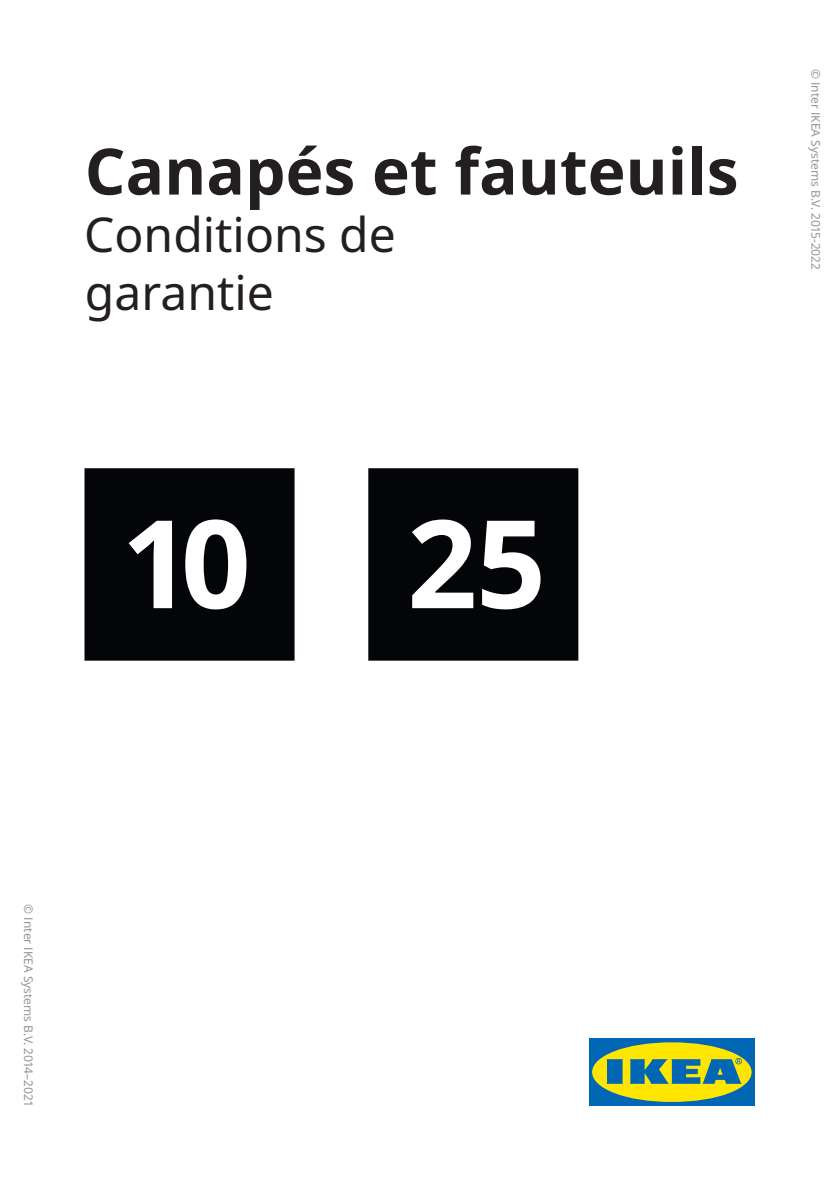
<style>
.page{position:relative;width:840px;height:1191px;background:#fff}
.page>*{position:absolute;margin:0;border:0;box-sizing:border-box;transform-origin:0 0}
.t1{font:700 64px "Noto IKEA Latin";color:#231f20}
.t2{font:48px/57.6px "Noto IKEA Latin";color:#231f20}
.copyright{font:12px "Noto IKEA Latin";color:#939598}
</style>
<div class="page">
<div style="left:588px;top:1038px;width:166px;height:67px;background:#0166b3"></div>
<div style="left:591px;top:1042px;width:160px;height:60px;background:#ffe601;border-radius:50%"></div>
<svg style="left:606px;top:1058px;width:135px;height:25px"></svg>
<svg style="left:84px;top:468px;width:210px;height:192px;background:#292b2e"></svg>
<svg style="left:368px;top:468px;width:210px;height:192px;background:#2c2d30"></svg>
<h1 class="t1" style="left:85px;top:126px;width:655px">Canapés et fauteuils</h1>
<h2 class="t2" style="left:84px;top:204px;width:313px">Conditions de garantie</h2>
<p class="copyright" style="left:823px;top:69px;width:202px;rotate:90deg">© Inter IKEA Systems B.V. 2015-2022</p>
<p class="copyright" style="left:37px;top:904px;width:203px;rotate:90deg">© Inter IKEA Systems B.V. 2014–2021</p>
</div>
